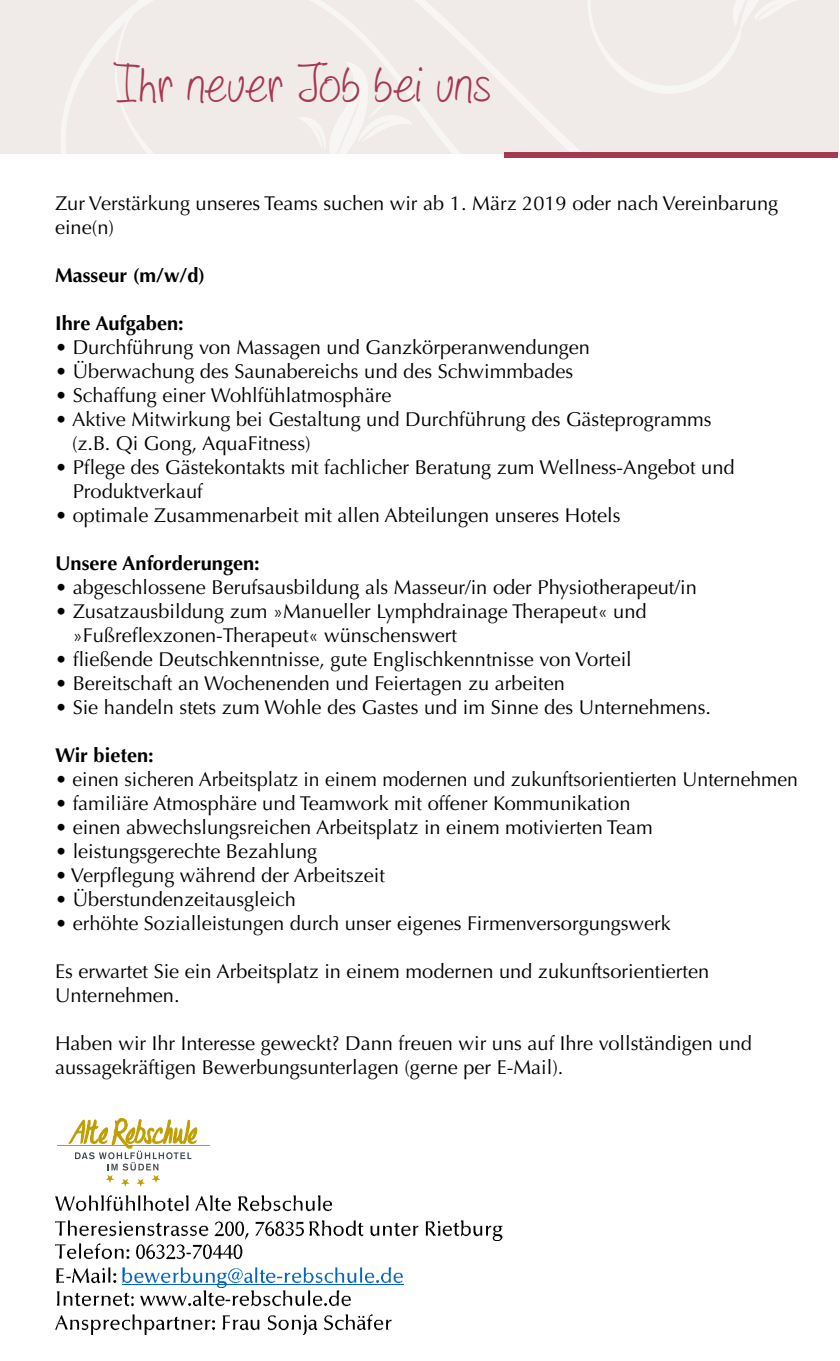
<style>
.page{position:relative;width:840px;height:1361px;background:#fff}
.page>*{position:absolute;margin:0;border:0;box-sizing:border-box;transform-origin:0 0}
.t1{font:48px "Drawing with markers";letter-spacing:.02em;color:#a73851}
.t2{font:700 22px "Optima";color:#000}
.t3{font:20px/24px "Optima";color:#000}
.t4{font:700 20px "Optima";color:#000}
.t5{font:19.2px/23px "Minion Pro";color:#000;text-align:justify}
</style>
<div class="page">
<img style="left:55px;top:1195px;width:277px;height:17px">
<img style="left:55px;top:1220px;width:249px;height:20px">
<img style="left:309px;top:1220px;width:194px;height:20px">
<img style="left:55px;top:1243px;width:130px;height:17px">
<img style="left:186px;top:1252px;width:5px;height:3px">
<img style="left:193px;top:1244px;width:50px;height:16px">
<img style="left:56px;top:1268px;width:8px;height:16px">
<img style="left:66px;top:1276px;width:5px;height:3px">
<img style="left:72px;top:1267px;width:45px;height:17px">
<img style="left:122px;top:1267px;width:144px;height:20px">
<img style="left:266px;top:1272px;width:17px;height:12px">
<img style="left:284px;top:1267px;width:120px;height:18px">
<hr style="left:122px;top:1284px;width:281px;height:1px;background:#0563c1">
<img style="left:56px;top:1287px;width:169px;height:20px">
<img style="left:225px;top:1299px;width:6px;height:3px">
<img style="left:232px;top:1290px;width:119px;height:17px">
<img style="left:55px;top:1314px;width:337px;height:20px">
<div style="left:0;top:0;width:837px;height:153px;background:#f0ebe9"></div>
<svg style="left:61px;top:0;width:735px;height:153px"></svg>
<svg style="left:297px;top:61px;width:115px;height:92px"></svg>
<div style="left:504px;top:152px;width:333px;height:6px;background:#a73851"></div>
<hr style="left:57px;top:1145px;width:152px;height:1px;background:#c19e00">
<svg style="left:69px;top:1118px;width:128px;height:69px"></svg>
<h1 class="t1" style="left:113px;top:54px;width:378px">Ihr neuer Job bei uns</h1>
<p class="t3" style="left:55px;top:191px;width:724px">Zur Verstärkung unseres Teams suchen wir ab 1. März 2019 oder nach Vereinbarung eine(n)</p>
<p class="t4" style="left:55px;top:264px;width:152px">Masseur (m/w/d)</p>
<p class="t4" style="left:55px;top:312px;width:130px">Ihre Aufgaben:</p>
<p class="t3" style="left:55px;top:335px;width:536px">• Durchführung von Massagen und Ganzkörperanwendungen</p>
<p class="t3" style="left:55px;top:359px;width:519px">• Überwachung des Saunabereichs und des Schwimmbades</p>
<p class="t3" style="left:55px;top:383px;width:337px">• Schaffung einer Wohlfühlatmosphäre</p>
<p class="t3" style="left:72px;top:407px;width:640px;text-indent:-17px">• Aktive Mitwirkung bei Gestaltung und Durchführung des Gästeprogramms (z.B. Qi Gong, AquaFitness)</p>
<p class="t3" style="left:73px;top:455px;width:663px;text-indent:-18px">• Pflege des Gästekontakts mit fachlicher Beratung zum Wellness-Angebot und<br>Produktverkauf</p>
<p class="t3" style="left:55px;top:503px;width:566px">• optimale Zusammenarbeit mit allen Abteilungen unseres Hotels</p>
<p class="t4" style="left:55px;top:552px;width:206px">Unsere Anforderungen:</p>
<p class="t3" style="left:55px;top:575px;width:643px">• abgeschlossene Berufsausbildung als Masseur/in oder Physiotherapeut/in</p>
<p class="t3" style="left:73px;top:599px;width:575px;text-indent:-18px">• Zusatzausbildung zum »Manueller Lymphdrainage Therapeut« und »Fußreflexzonen-Therapeut« wünschenswert</p>
<p class="t3" style="left:55px;top:647px;width:578px">• fließende Deutschkenntnisse, gute Englischkenntnisse von Vorteil</p>
<p class="t3" style="left:55px;top:671px;width:511px">• Bereitschaft an Wochenenden und Feiertagen zu arbeiten</p>
<p class="t3" style="left:55px;top:695px;width:657px">• Sie handeln stets zum Wohle des Gastes und im Sinne des Unternehmens.</p>
<p class="t4" style="left:55px;top:744px;width:100px">Wir bieten:</p>
<p class="t3" style="left:55px;top:767px;width:744px">• einen sicheren Arbeitsplatz in einem modernen und zukunftsorientierten Unternehmen</p>
<p class="t3" style="left:55px;top:791px;width:576px">• familiäre Atmosphäre und Teamwork mit offener Kommunikation</p>
<p class="t3" style="left:55px;top:815px;width:599px">• einen abwechslungsreichen Arbeitsplatz in einem motivierten Team</p>
<p class="t3" style="left:55px;top:839px;width:263px">• leistungsgerechte Bezahlung</p>
<p class="t3" style="left:55px;top:863px;width:331px">• Verpflegung während der Arbeitszeit</p>
<p class="t3" style="left:55px;top:887px;width:242px">• Überstundenzeitausgleich</p>
<p class="t3" style="left:55px;top:911px;width:617px">• erhöhte Sozialleistungen durch unser eigenes Firmenversorgungswerk</p>
<p class="t3" style="left:55px;top:959px;width:655px">Es erwartet Sie ein Arbeitsplatz in einem modernen und zukunftsorientierten<br>Unternehmen.</p>
<p class="t3" style="left:55px;top:1031px;width:698px">Haben wir Ihr Interesse geweckt? Dann freuen wir uns auf Ihre vollständigen und aussagekräftigen Bewerbungsunterlagen (gerne per E-Mail).</p>
<p class="t2" style="left:55px;top:426px;width:202px">Küchenhilfe (m/w/d)</p>
<p class="t4" style="left:55px;top:474px;width:174px">Ihr Aufgabengebiet:</p>
<p class="t5" style="left:54px;top:542px;width:9px">•</p>
<p class="t4" style="left:55px;top:660px;width:201px">Unsere Anforderungen</p>
<p class="t5" style="left:54px;top:750px;width:9px">•</p>
<p class="t4" style="left:55px;top:845px;width:100px">Wir bieten:</p>
<p class="t5" style="left:54px;top:868px;width:9px">• • •</p>
<p class="t5" style="left:54px;top:960px;width:9px">• •</p>
<p class="t5" style="left:54px;top:1030px;width:9px">•</p>
</div>
